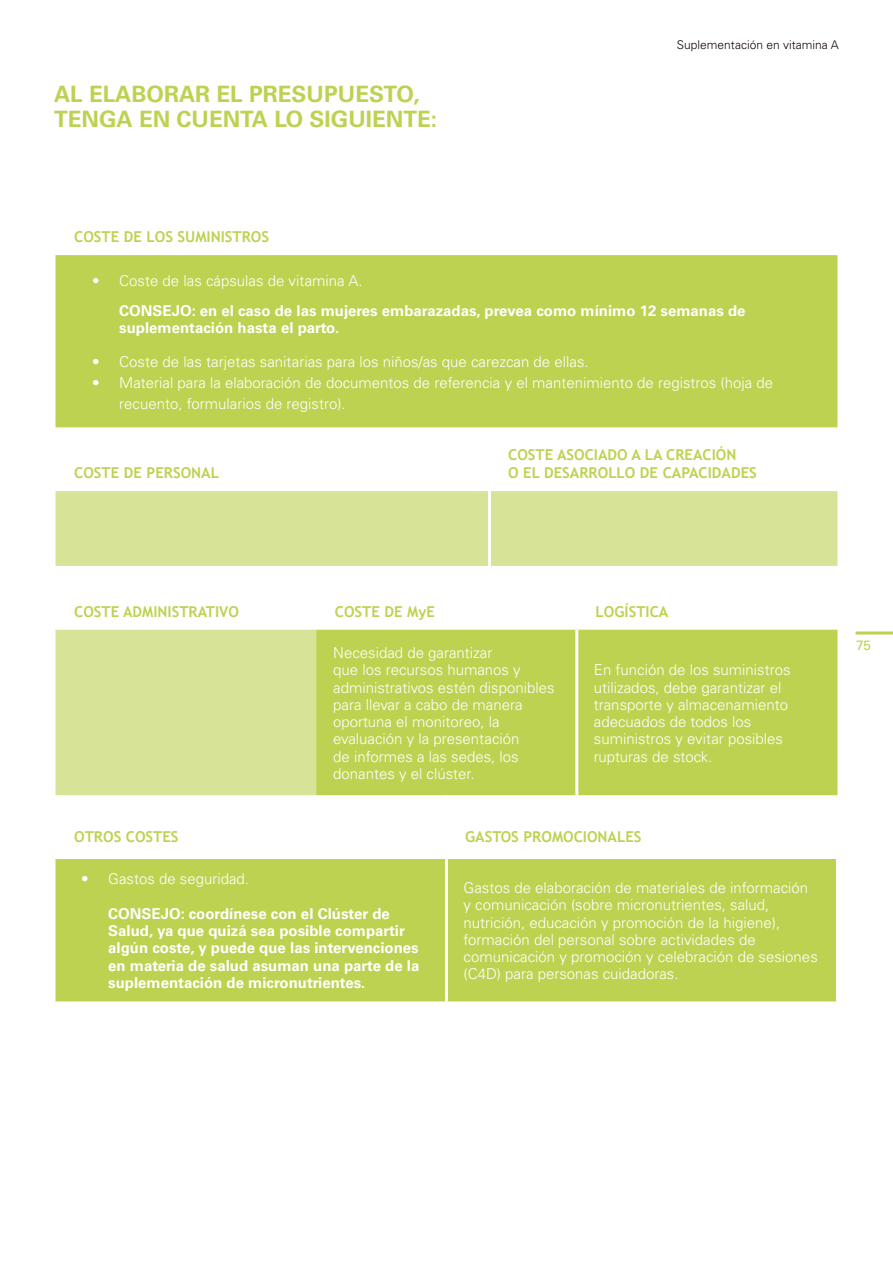
<style>
.page{position:relative;width:893px;height:1263px;background:#fff}
.page>*{position:absolute;margin:0;border:0;box-sizing:border-box;transform-origin:0 0}
.t1{font:700 22.5px/25.5px "Univers";color:#bdd251}
.t2{font:300 15px/17.2px "Univers";color:#fff}
.t3{font:700 15px/17.2px "Univers";color:#fff}
.t4{font:700 15px/18px "Trebuchet MS";color:#bdd251}
.t5{font:13.5px "Univers";color:#bdd251}
.t6{font:300 12px "Univers";color:#140606}
</style>
<div class="page">
<hr style="left:855px;top:631px;width:38px;height:3px;background:#bdd251">
<div style="left:56px;top:255px;width:781px;height:173px;background:#bdd251"></div>
<svg style="left:56px;top:491px;width:781px;height:139px;fill:#d7e497"></svg>
<svg style="left:56px;top:630px;width:781px;height:371px;fill:#bdd251"></svg>
<hr style="left:836px;top:859px;width:3px;height:142px;background:#fff">
<hr style="left:54px;top:795px;width:3px;height:64px;background:#fff">
<hr style="left:445px;top:795px;width:3px;height:64px;background:#fff">
<hr style="left:488px;top:491px;width:3px;height:75px;background:#fff">
<hr style="left:445px;top:859px;width:3px;height:142px;background:#fff">
<hr style="left:575px;top:630px;width:3px;height:165px;background:#fff">
<h1 class="t1" style="left:54px;top:81px;width:385px">AL ELABORAR EL PRESUPUESTO,<br>TENGA EN CUENTA LO SIGUIENTE:</h1>
<p class="t6" style="left:677px;top:37px;width:164px">Suplementación en vitamina A</p>
<p class="t4" style="left:74px;top:228px;width:196px">COSTE DE LOS SUMINISTROS</p>
<p class="t2" style="left:92px;top:272px;width:272px">• Coste de las cápsulas de vitamina A.</p>
<p class="t3" style="left:119px;top:302px;width:628px">CONSEJO: en el caso de las mujeres embarazadas, prevea como mínimo 12 semanas de suplementación hasta el parto.</p>
<p class="t2" style="left:92px;top:353px;width:498px">• Coste de las tarjetas sanitarias para los niños/as que carezcan de ellas.</p>
<p class="t2" style="left:119px;top:372px;width:655px;line-height:21px;text-indent:-27px">• Material para la elaboración de documentos de referencia y el mantenimiento de registros (hoja de recuento, formularios de registro).</p>
<p class="t4" style="left:74px;top:464px;width:146px">COSTE DE PERSONAL</p>
<p class="t4" style="left:508px;top:446px;width:250px">COSTE ASOCIADO A LA CREACIÓN<br>O EL DESARROLLO DE CAPACIDADES</p>
<p class="t4" style="left:74px;top:603px;width:166px">COSTE ADMINISTRATIVO</p>
<p class="t4" style="left:335px;top:603px;width:102px">COSTE DE MyE</p>
<p class="t4" style="left:596px;top:603px;width:74px">LOGÍSTICA</p>
<p class="t2" style="left:333px;top:644px;width:223px">Necesidad de garantizar<br>que los recursos humanos y administrativos estén disponibles para llevar a cabo de manera oportuna el monitoreo, la evaluación y la presentación<br>de informes a las sedes, los donantes y el clúster.</p>
<p class="t2" style="left:594px;top:661px;width:198px">En función de los suministros utilizados, debe garantizar el transporte y almacenamiento adecuados de todos los suministros y evitar posibles rupturas de stock.</p>
<p class="t4" style="left:74px;top:828px;width:106px">OTROS COSTES</p>
<p class="t4" style="left:465px;top:828px;width:178px">GASTOS PROMOCIONALES</p>
<p class="t2" style="left:81px;top:870px;width:169px">• Gastos de seguridad.</p>
<p class="t3" style="left:108px;top:905px;width:313px">CONSEJO: coordínese con el Clúster de Salud, ya que quizá sea posible compartir algún coste, y puede que las intervenciones en materia de salud asuman una parte de la suplementación de micronutrientes.</p>
<p class="t2" style="left:463px;top:879px;width:356px">Gastos de elaboración de materiales de información y comunicación (sobre micronutrientes, salud, nutrición, educación y promoción de la higiene), formación del personal sobre actividades de comunicación y promoción y celebración de sesiones (C4D) para personas cuidadoras.</p>
<p class="t5" style="left:856px;top:637px;width:17px">75</p>
</div>
